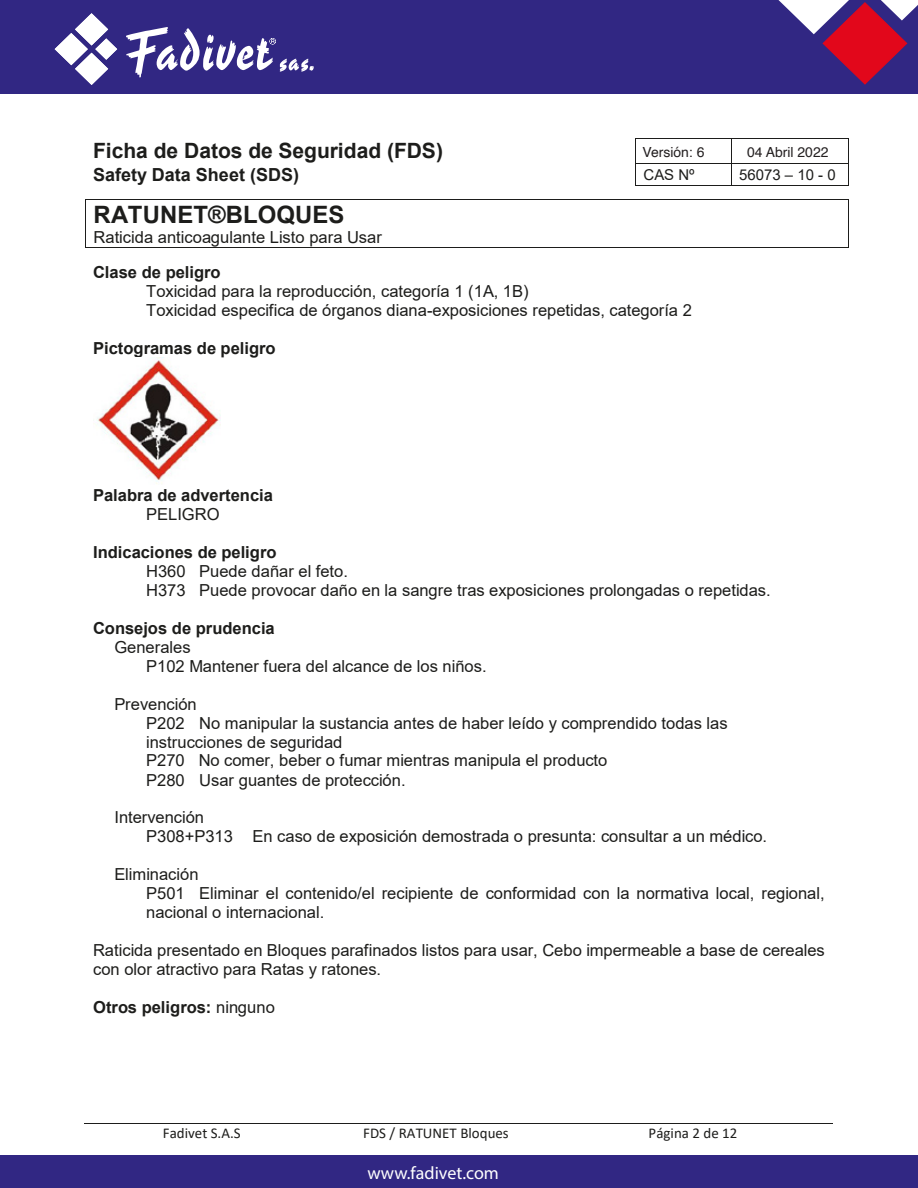
<style>
.page{position:relative;width:918px;height:1188px;background:#fff}
.page>*{position:absolute;margin:0;border:0;box-sizing:border-box;transform-origin:0 0}
.t1{font:700 24px "Arial";color:#1d1d1b}
.t2{font:700 21px "Arial";letter-spacing:-.005em;color:#1d1d1b}
.t3{font:700 18px "Arial";color:#1d1d1b}
.t4{font:18px "Myriad Pro";color:#fff}
.t5{font:16.5px/19px "Arial";color:#1d1d1b}
.t6{font:700 16.5px "Arial";color:#1d1d1b}
.t7{font:15px "Calibri";color:#1d1d1b}
.t8{font:15px "Arial";color:#1d1d1b}
.t9{font:13.95px "Helvetica";color:#231f20}
.s1{font-weight:400}
</style>
<div class="page">
<hr style="left:636px;top:138px;width:95px;height:1px;background:#1d1d1b">
<hr style="left:731px;top:138px;width:117px;height:1px;background:#1d1d1b">
<hr style="left:636px;top:163px;width:95px;height:1px;background:#1d1d1b">
<hr style="left:731px;top:163px;width:117px;height:1px;background:#1d1d1b">
<svg style="left:635px;top:138px;width:1px;height:48px"></svg>
<hr style="left:636px;top:185px;width:95px;height:1px;background:#1d1d1b">
<svg style="left:731px;top:139px;width:1px;height:46px"></svg>
<hr style="left:731px;top:185px;width:117px;height:1px;background:#1d1d1b">
<svg style="left:848px;top:138px;width:1px;height:48px"></svg>
<hr style="left:86px;top:199px;width:762px;height:1px;background:#1d1d1b">
<hr style="left:85px;top:200px;width:1px;height:47px;background:#1d1d1b">
<hr style="left:86px;top:247px;width:762px;height:1px;background:#1d1d1b">
<hr style="left:848px;top:200px;width:1px;height:47px;background:#1d1d1b">
<hr style="left:85px;top:1123px;width:234px;height:1px;background:#1d1d1b">
<hr style="left:320px;top:1123px;width:233px;height:1px;background:#1d1d1b">
<hr style="left:554px;top:1123px;width:279px;height:1px;background:#1d1d1b">
<img style="left:97px;top:357px;width:123px;height:127px">
<div style="left:0;top:0;width:918px;height:93px;background:#312783"></div>
<div style="left:0;top:1155px;width:918px;height:33px;background:#312783"></div>
<svg style="left:55px;top:13px;width:62px;height:72px"></svg>
<svg style="left:126px;top:27px;width:188px;height:50px"></svg>
<svg style="left:778px;top:0;width:140px;height:84px"></svg>
<p class="t2" style="left:93px;top:136px;width:351px">Ficha de Datos de Seguridad (FDS)</p>
<p class="t8" style="left:644px;top:141px;width:77px">Version: 05</p>
<p class="t8" style="left:739px;top:141px;width:96px">12 Junio 2019</p>
<p class="t3" style="left:93px;top:162px;width:208px">Safety Data Sheet (SDS)</p>
<p class="t8" style="left:644px;top:164px;width:53px">CAS Nº</p>
<p class="t8" style="left:739px;top:164px;width:98px">56073 – 10 - 0</p>
<h1 class="t1" style="left:94px;top:198px;width:252px">RATUNET®BLOQUES</h1>
<p class="t5" style="left:94px;top:228px;width:290px">Raticida anticoagulante Listo para Usar</p>
<p class="t9" style="left:642px;top:142px;width:63px">Versión: 6</p>
<p class="t9" style="left:747px;top:142px;width:83px">04 Abril 2022</p>
<p class="t6" style="left:93px;top:260px;width:129px">Clase de peligro</p>
<p class="t5" style="left:146px;top:281px;width:547px">Toxicidad para la reproducción, categoría 1 (1A, 1B)<br>Toxicidad especifica de órganos diana-exposiciones repetidas, categoría 2</p>
<p class="t6" style="left:93px;top:336px;width:184px">Pictogramas de peligro</p>
<p class="t6" style="left:93px;top:483px;width:181px">Palabra de advertencia</p>
<p class="t5" style="left:146px;top:504px;width:75px">PELIGRO</p>
<p class="t6" style="left:93px;top:540px;width:185px">Indicaciones de peligro</p>
<p class="t5" style="left:146px;top:561px;width:626px">H360 Puede dañar el feto.<br>H373 Puede provocar daño en la sangre tras exposiciones prolongadas o repetidas.</p>
<p class="t6" style="left:93px;top:616px;width:183px">Consejos de prudencia</p>
<p class="t5" style="left:146px;top:637px;width:342px;text-indent:-32px">Generales<br>P102 Mantener fuera del alcance de los niños.</p>
<p class="t5" style="left:146px;top:694px;width:583px;text-indent:-32px">Prevención<br>P202 No manipular la sustancia antes de haber leído y comprendido todas las instrucciones de seguridad<br>P270 No comer, beber o fumar mientras manipula el producto<br>P280 Usar guantes de protección.</p>
<p class="t5" style="left:146px;top:808px;width:622px;text-indent:-32px">Intervención<br>P308+P313 En caso de exposición demostrada o presunta: consultar a un médico.</p>
<p class="t5" style="left:146px;top:865px;width:680px;text-indent:-32px">Eliminación<br>P501 Eliminar el contenido/el recipiente de conformidad con la normativa local, regional, nacional o internacional.</p>
<p class="t5" style="left:93px;top:941px;width:733px">Raticida presentado en Bloques parafinados listos para usar, Cebo impermeable a base de cereales con olor atractivo para Ratas y ratones.</p>
<p class="t6" style="left:93px;top:996px;width:183px">Otros peligros: <span class="s1">ninguno</span></p>
<p class="t7" style="left:163px;top:1123px;width:79px">Fadivet S.A.S</p>
<p class="t7" style="left:363px;top:1123px;width:147px">FDS / RATUNET Bloques</p>
<p class="t7" style="left:649px;top:1123px;width:90px">Página 2 de 12</p>
<p class="t4" style="left:367px;top:1162px;width:133px">www.fadivet.com</p>
</div>
